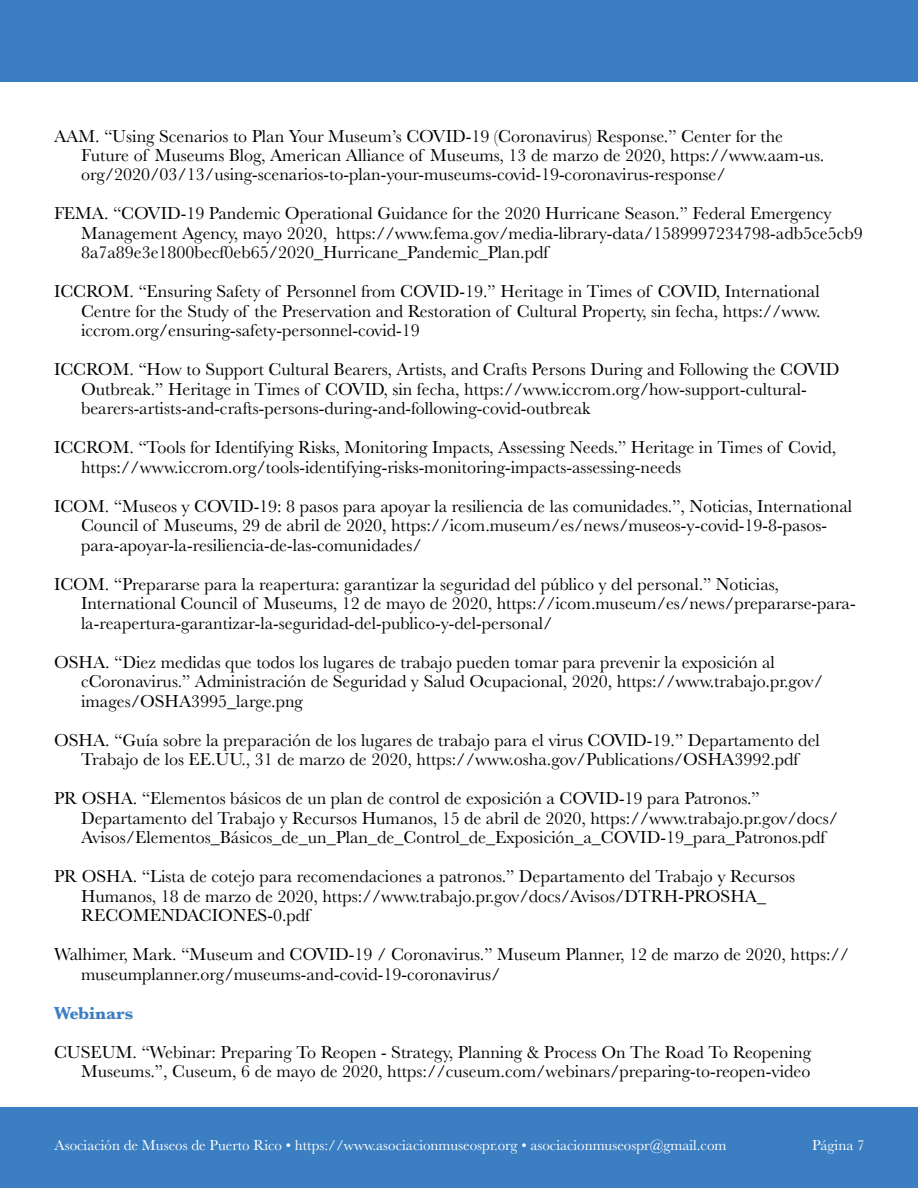
<style>
.page{position:relative;width:918px;height:1188px;background:#fff}
.page>*{position:absolute;margin:0;border:0;box-sizing:border-box;transform-origin:0 0}
.t1{font:18px/19.5px "Baskerville";color:#000}
.t2{font:700 18px "Baskerville";color:#3b7ec2}
.t3{font:15px "Baskerville";color:#fff}
</style>
<div class="page">
<div style="left:1px;top:1107px;width:917px;height:81px;background:#3b7ec2"></div>
<div style="left:0;top:0;width:918px;height:82px;background:#3b7ec2"></div>
<p class="t1" style="left:81px;top:126px;width:745px;text-indent:-27px">AAM. “Using Scenarios to Plan Your Museum’s COVID-19 (Coronavirus) Response.” Center for the<br>Future of Museums Blog, American Alliance of Museums, 13 de marzo de 2020, https://www.aam-us. org/2020/03/13/using-scenarios-to-plan-your-museums-covid-19-coronavirus-response/</p>
<p class="t1" style="left:81px;top:204px;width:783px;text-indent:-27px">FEMA. “COVID-19 Pandemic Operational Guidance for the 2020 Hurricane Season.” Federal Emergency<br>Management Agency, mayo 2020, https://www.fema.gov/media-library-data/1589997234798-adb5ce5cb9<br>8a7a89e3e1800becf0eb65/2020_Hurricane_Pandemic_Plan.pdf</p>
<p class="t1" style="left:81px;top:282px;width:741px;text-align:justify;text-indent:-27px">ICCROM. “Ensuring Safety of Personnel from COVID-19.” Heritage in Times of COVID, International Centre for the Study of the Preservation and Restoration of Cultural Property, sin fecha, https://www. iccrom.org/ensuring-safety-personnel-covid-19</p>
<p class="t1" style="left:81px;top:360px;width:760px;text-indent:-27px">ICCROM. “How to Support Cultural Bearers, Artists, and Crafts Persons During and Following the COVID<br>Outbreak.” Heritage in Times of COVID, sin fecha, https://www.iccrom.org/how-support-cultural&shy;bearers-artists-and-crafts-persons-during-and-following-covid-outbreak</p>
<p class="t1" style="left:81px;top:438px;width:757px;text-indent:-27px">ICCROM. “Tools for Identifying Risks, Monitoring Impacts, Assessing Needs.” Heritage in Times of Covid, https://www.iccrom.org/tools-identifying-risks-monitoring-impacts-assessing-needs</p>
<p class="t1" style="left:81px;top:497px;width:773px;text-indent:-27px">ICOM. “Museos y COVID-19: 8 pasos para apoyar la resiliencia de las comunidades.”, Noticias, International<br>Council of Museums, 29 de abril de 2020, https://icom.museum/es/news/museos-y-covid-19-8-pasos&shy;para-apoyar-la-resiliencia-de-las-comunidades/</p>
<p class="t1" style="left:81px;top:575px;width:776px;text-indent:-27px">ICOM. “Prepararse para la reapertura: garantizar la seguridad del público y del personal.” Noticias,<br>International Council of Museums, 12 de mayo de 2020, https://icom.museum/es/news/prepararse-para&shy;la-reapertura-garantizar-la-seguridad-del-publico-y-del-personal/</p>
<p class="t1" style="left:81px;top:653px;width:744px;text-indent:-27px">OSHA. “Diez medidas que todos los lugares de trabajo pueden tomar para prevenir la exposición al cCoronavirus.” Administración de Seguridad y Salud Ocupacional, 2020, https://www.trabajo.pr.gov/ images/OSHA3995_large.png</p>
<p class="t1" style="left:54px;top:731px;width:767px;text-align:center">OSHA. “Guía sobre la preparación de los lugares de trabajo para el virus COVID-19.” Departamento del<br>Trabajo de los EE.UU., 31 de marzo de 2020, https://www.osha.gov/Publications/OSHA3992.pdf</p>
<p class="t1" style="left:81px;top:789px;width:759px;text-indent:-27px">PR OSHA. “Elementos básicos de un plan de control de exposición a COVID-19 para Patronos.”<br>Departamento del Trabajo y Recursos Humanos, 15 de abril de 2020, https://www.trabajo.pr.gov/docs/<br>Avisos/Elementos_Básicos_de_un_Plan_de_Control_de_Exposición_a_COVID-19_para_Patronos.pdf</p>
<p class="t1" style="left:81px;top:867px;width:716px;text-indent:-27px">PR OSHA. “Lista de cotejo para recomendaciones a patronos.” Departamento del Trabajo y Recursos<br>Humanos, 18 de marzo de 2020, https://www.trabajo.pr.gov/docs/Avisos/DTRH-PROSHA_<br>RECOMENDACIONES-0.pdf</p>
<p class="t1" style="left:81px;top:945px;width:770px;text-indent:-27px">Walhimer, Mark. “Museum and COVID-19 / Coronavirus.” Museum Planner, 12 de marzo de 2020, https:// museumplanner.org/museums-and-covid-19-coronavirus/</p>
<p class="t2" style="left:54px;top:1001px;width:81px">Webinars</p>
<p class="t1" style="left:54px;top:1043px;width:759px;text-align:right">CUSEUM. “Webinar: Preparing To Reopen - Strategy, Planning &amp; Process On The Road To Reopening<br>Museums.”, Cuseum, 6 de mayo de 2020, https://cuseum.com/webinars/preparing-to-reopen-video</p>
<p class="t3" style="left:55px;top:1135px;width:673px">Asociación de Museos de Puerto Rico • https://www.asociacionmuseospr.org • asociacionmuseospr@gmail.com</p>
<p class="t3" style="left:812px;top:1135px;width:54px">Página 7</p>
</div>
